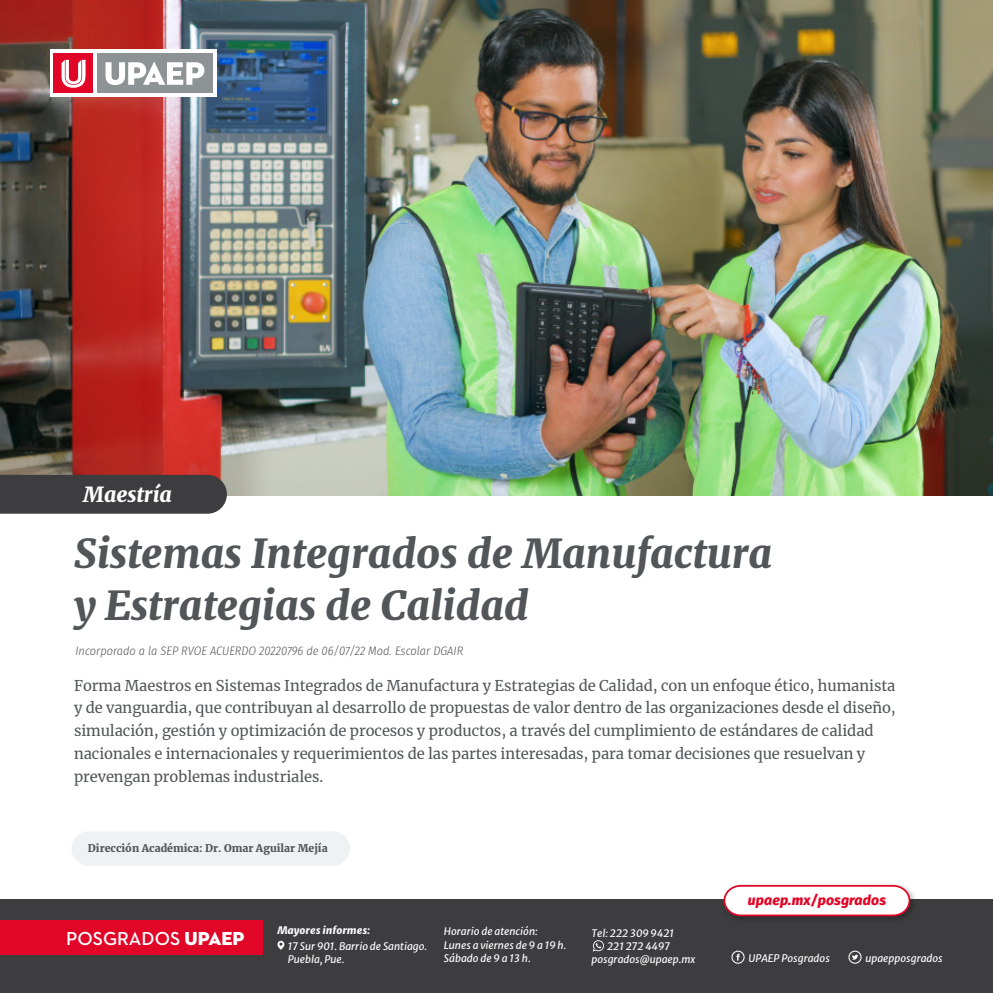
<style>
.page{position:relative;width:993px;height:993px;background:#fff}
.page>*{position:absolute;margin:0;border:0;box-sizing:border-box;transform-origin:0 0}
.t1{font:italic 900 40.25px/52.5px "Merriweather";color:#525659}
.t2{font:italic 900 21px "Merriweather";color:#fff}
.t3{font:600 19.07px "Neutraface 2 Text";color:#fff}
.t4{font:14.7px/22.8px "Merriweather";letter-spacing:-.005em;color:#525659}
.t5{font:italic 800 14px "Fira Sans";letter-spacing:.01em;color:#e10527}
.t6{font:italic 300 12.25px "Fira Sans Condensed";color:#525659}
.t7{font:900 10.5px "Merriweather";color:#525659}
.t8{font:italic 10.33px/13.3px "Merriweather Sans";color:#fff}
.t9{font:italic 800 10.33px "Merriweather Sans";color:#fff}
.s1{font-family:"Neutraface 2 Display Titling";font-weight:400}
</style>
<div class="page">
<img style="left:0;top:0;width:992px;height:495px">
<div style="left:0;top:474px;width:227px;height:39px;background:#3d3d3f"></div>
<div style="left:71px;top:830px;width:279px;height:35px;background:#f0f1f2;border-radius:17px"></div>
<svg style="left:50px;top:50px;width:166px;height:47px"></svg>
<div style="left:97px;top:54px;width:115px;height:39px;background:#8d9294"></div>
<svg style="left:105px;top:62px;width:99px;height:23px"></svg>
<div style="left:54px;top:54px;width:39px;height:39px;background:#e10527"></div>
<svg style="left:61px;top:60px;width:24px;height:28px"></svg>
<div style="left:0;top:899px;width:992px;height:93px;background:#3d3d3f"></div>
<svg style="left:731px;top:950px;width:13px;height:13px"></svg>
<svg style="left:848px;top:950px;width:13px;height:13px"></svg>
<svg style="left:277px;top:940px;width:7px;height:9px"></svg>
<div style="left:0;top:920px;width:262px;height:34px;background:#e10527"></div>
<svg style="left:593px;top:940px;width:10px;height:11px"></svg>
<img style="left:734px;top:890px;width:181px;height:29px">
<svg style="left:723px;top:884px;width:187px;height:32px"></svg>
<h2 class="t2" style="left:83px;top:479px;width:90px">Maestría</h2>
<h1 class="t1" style="left:74px;top:525px;width:699px">Sistemas Integrados de Manufactura y Estrategias de Calidad</h1>
<p class="t6" style="left:75px;top:642px;width:389px">Incorporado a la SEP RVOE ACUERDO 20220796 de 06/07/22 Mod. Escolar DGAIR</p>
<p class="t4" style="left:74px;top:673px;width:823px">Forma Maestros en Sistemas Integrados de Manufactura y Estrategias de Calidad, con un enfoque ético, humanista y de vanguardia, que contribuyan al desarrollo de propuestas de valor dentro de las organizaciones desde el diseño, simulación, gestión y optimización de procesos y productos, a través del cumplimiento de estándares de calidad nacionales e internacionales y requerimientos de las partes interesadas, para tomar decisiones que resuelvan y prevengan problemas industriales.</p>
<p class="t7" style="left:88px;top:840px;width:241px">Dirección Académica: Dr. Omar Aguilar Mejía</p>
<p class="t9" style="left:277px;top:920px;width:94px">Mayores informes:</p>
<p class="t8" style="left:591px;top:924px;width:84px">Tel: 222 309 9421</p>
<p class="t8" style="left:288px;top:937px;width:141px">17 Sur 901. Barrio de Santiago.<br>Puebla, Pue.</p>
<p class="t3" style="left:66px;top:925px;width:180px">POSGRADOS <span class="s1">UPAEP</span></p>
<p class="t8" style="left:444px;top:923px;width:124px">Horario de atención:<br>Lunes a viernes de 9 a 19 h.<br>Sábado de 9 a 13 h.</p>
<p class="t8" style="left:607px;top:937px;width:64px">221 272 4497</p>
<p class="t8" style="left:591px;top:950px;width:105px">posgrados@upaep.mx</p>
<p class="t5" style="left:747px;top:888px;width:140px">upaep.mx/posgrados</p>
<p class="t8" style="left:748px;top:949px;width:83px">UPAEP Posgrados</p>
<p class="t8" style="left:865px;top:949px;width:79px">upaepposgrados</p>
</div>
